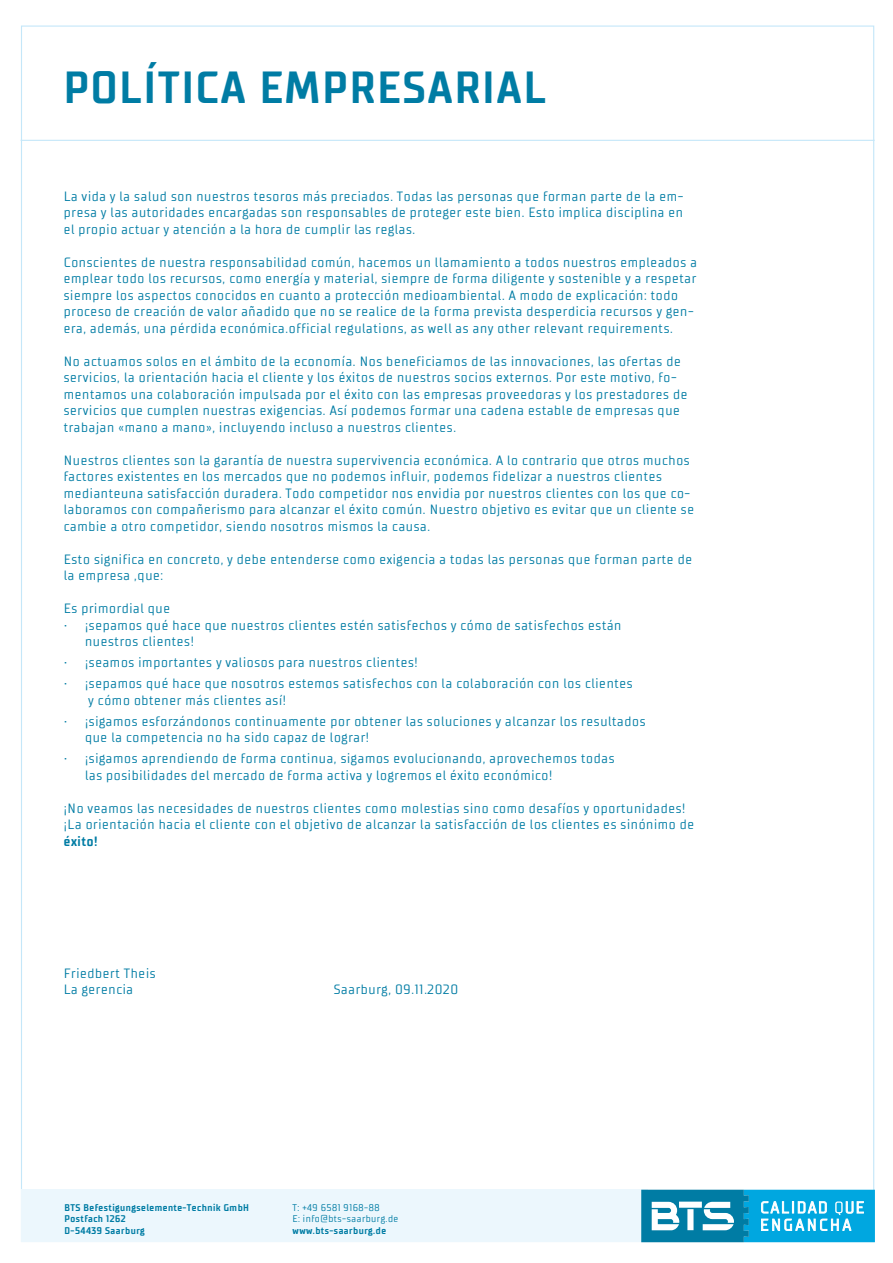
<style>
.page{position:relative;width:893px;height:1263px;background:#fff}
.page>*{position:absolute;margin:0;border:0;box-sizing:border-box;transform-origin:0 0}
.t1{font:700 45px "TT Supermolot Condensed";letter-spacing:.05em;color:#007ca4}
.t2{font:13.5px/16.5px "TT Supermolot Condensed";letter-spacing:.05em;color:#007ca4}
.t3{font:700 13.5px "TT Supermolot Condensed";letter-spacing:.05em;color:#007ca4}
.t4{font:700 9.75px/11.7px "TT Supermolot Condensed";letter-spacing:.05em;color:#007ca4}
.t5{font:9.75px/11.7px "TT Supermolot Condensed";letter-spacing:.05em;color:#007ca4}
</style>
<div class="page">
<hr style="left:21px;top:140px;width:854px;height:1px;background:#c4e7f9">
<div style="left:21px;top:1190px;width:627px;height:52px;background:#ecf7fd"></div>
<svg style="left:641px;top:1190px;width:234px;height:52px;background:#31a9d1"></svg>
<h1 class="t1" style="left:64px;top:61px;width:483px">POLÍTICA EMPRESARIAL</h1>
<p class="t2" style="left:64px;top:188px;width:621px;text-align:justify">La vida y la salud son nuestros tesoros más preciados. Todas las personas que forman parte de la em&shy;presa y las autoridades encargadas son responsables de proteger este bien. Esto implica disciplina en el propio actuar y atención a la hora de cumplir las reglas.</p>
<p class="t2" style="left:64px;top:254px;width:635px">Conscientes de nuestra responsabilidad común, hacemos un llamamiento a todos nuestros empleados a emplear todo los recursos, como energía y material, siempre de forma diligente y sostenible y a respetar siempre los aspectos conocidos en cuanto a protección medioambiental. A modo de explicación: todo proceso de creación de valor añadido que no se realice de la forma prevista desperdicia recursos y gen&shy;era, además, una pérdida económica.official regulations, as well as any other relevant requirements.</p>
<p class="t2" style="left:64px;top:353px;width:625px">No actuamos solos en el ámbito de la economía. Nos beneficiamos de las innovaciones, las ofertas de servicios, la orientación hacia el cliente y los éxitos de nuestros socios externos. Por este motivo, fo&shy;mentamos una colaboración impulsada por el éxito con las empresas proveedoras y los prestadores de servicios que cumplen nuestras exigencias. Así podemos formar una cadena estable de empresas que trabajan «mano a mano», incluyendo incluso a nuestros clientes.</p>
<p class="t2" style="left:64px;top:452px;width:632px">Nuestros clientes son la garantía de nuestra supervivencia económica. A lo contrario que otros muchos factores existentes en los mercados que no podemos influir, podemos fidelizar a nuestros clientes medianteuna satisfacción duradera. Todo competidor nos envidia por nuestros clientes con los que co&shy;laboramos con compañerismo para alcanzar el éxito común. Nuestro objetivo es evitar que un cliente se cambie a otro competidor, siendo nosotros mismos la causa.</p>
<p class="t2" style="left:64px;top:551px;width:630px">Esto significa en concreto, y debe entenderse como exigencia a todas las personas que forman parte de la empresa ,que:</p>
<p class="t2" style="left:64px;top:600px;width:108px">Es primordial que</p>
<p class="t2" style="left:85px;top:617px;width:538px;text-indent:-21px">• ¡sepamos qué hace que nuestros clientes estén satisfechos y cómo de satisfechos están nuestros clientes!</p>
<p class="t2" style="left:64px;top:654px;width:355px">• ¡seamos importantes y valiosos para nuestros clientes!</p>
<p class="t2" style="left:88px;top:675px;width:546px;text-indent:-25px">• ¡sepamos qué hace que nosotros estemos satisfechos con la colaboración con los clientes y cómo obtener más clientes así!</p>
<p class="t2" style="left:85px;top:713px;width:562px;text-indent:-21px">• ¡sigamos esforzándonos continuamente por obtener las soluciones y alcanzar los resultados que la competencia no ha sido capaz de lograr!</p>
<p class="t2" style="left:85px;top:750px;width:531px;text-indent:-21px">• ¡sigamos aprendiendo de forma continua, sigamos evolucionando, aprovechemos todas las posibilidades del mercado de forma activa y logremos el éxito económico!</p>
<p class="t2" style="left:64px;top:800px;width:632px">¡No veamos las necesidades de nuestros clientes como molestias sino como desafíos y oportunidades! ¡La orientación hacia el cliente con el objetivo de alcanzar la satisfacción de los clientes es sinónimo de</p>
<p class="t3" style="left:64px;top:833px;width:35px">éxito!</p>
<p class="t2" style="left:64px;top:965px;width:93px">Friedbert Theis<br>La gerencia</p>
<p class="t2" style="left:334px;top:981px;width:126px">Saarburg, 09.11.2020</p>
<p class="t4" style="left:65px;top:1201px;width:186px">BTS Befestigungselemente-Technik GmbH<br>Postfach 1262<br>D-54439 Saarburg</p>
<p class="t5" style="left:293px;top:1201px;width:107px">T: +49 6581 9168-88<br>E: info@bts-saarburg.de</p>
<p class="t4" style="left:293px;top:1225px;width:95px">www.bts-saarburg.de</p>
</div>
